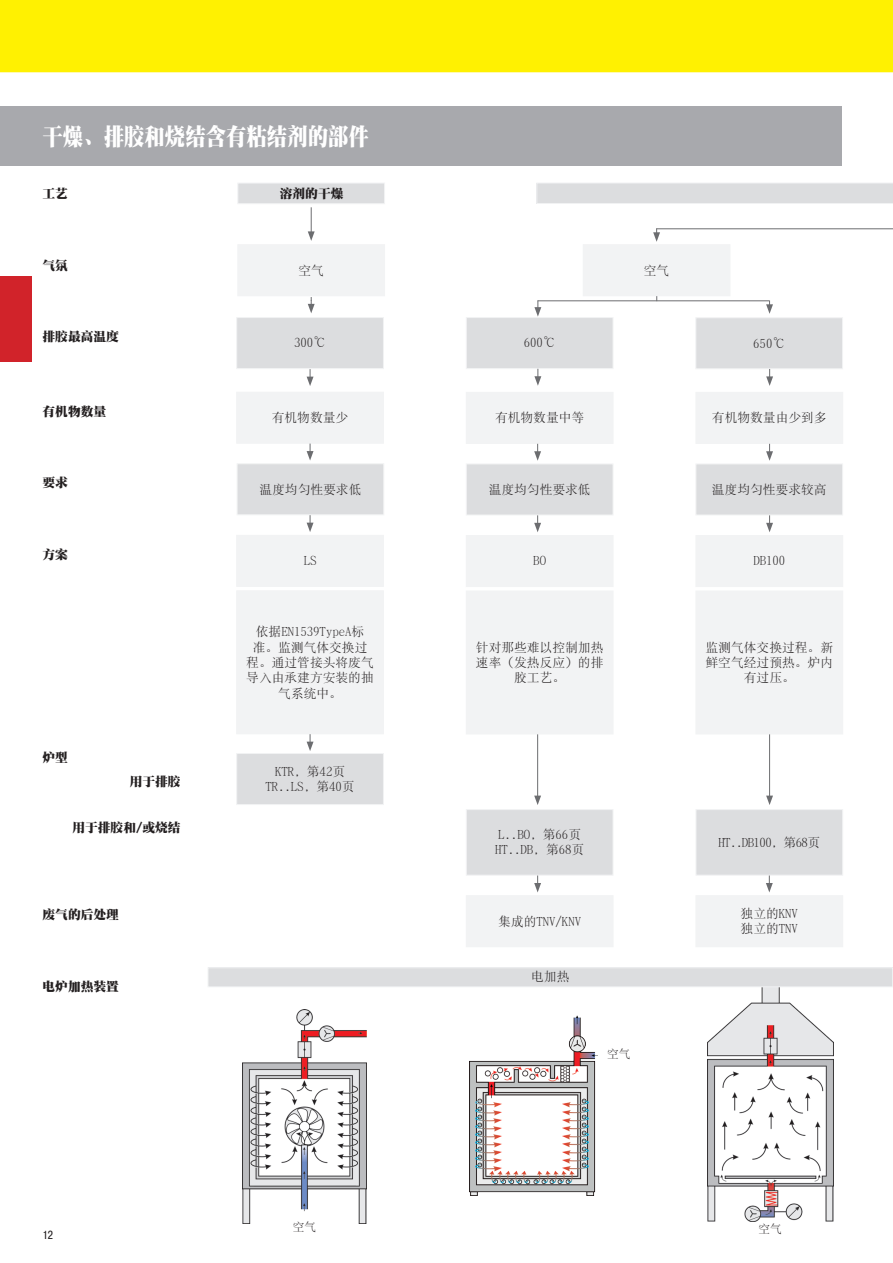
<style>
.page{position:relative;width:893px;height:1263px;background:#fff}
.page>*{position:absolute;margin:0;border:0;box-sizing:border-box;transform-origin:0 0}
._2021_Überschrift_1{font:24px "DF Song W12";color:#fff;scale:.85 1}
._2021_Fließtext{font:12.75px/15.3px "DF Song W3";color:#231f20;text-align:center}
._2021_Fließtext-2{font:12.75px "DF Song W12";color:#231f20}
._2021_Fließtext-3{font:12.75px "DF Song W3";letter-spacing:-.04em;color:#231f20}
._2021_Bildunterschrift{font:11.7px "DF Song W3";color:#231f20}
.t1{font:11.7px "Pragmatica Cond";color:#231f20}
</style>
<div class="page">
<div style="left:0;top:106px;width:842px;height:60px;background:#a8a9ad"></div>
<div style="left:0;top:276px;width:32px;height:85px;background:#d1232a"></div>
<div style="left:237px;top:183px;width:148px;height:21px;background:#dcdddf;border:1px solid #f2f3f4"></div>
<svg style="left:536px;top:183px;width:357px;height:21px;background:#dddee0"></svg>
<img style="left:242px;top:1009px;width:125px;height:214px">
<img style="left:470px;top:1015px;width:127px;height:180px">
<img style="left:708px;top:987px;width:125px;height:234px">
<div style="left:237px;top:244px;width:148px;height:52px;background:#f2f3f4"></div>
<div style="left:236px;top:317px;width:148px;height:52px;background:#dcdddf;border:1px solid #f2f3f4"></div>
<div style="left:236px;top:392px;width:148px;height:52px;background:#f2f3f4"></div>
<div style="left:237px;top:463px;width:147px;height:52px;background:#dcdddf;border:1px solid #f2f3f4"></div>
<div style="left:236px;top:590px;width:148px;height:144px;background:#f2f3f4"></div>
<div style="left:236px;top:535px;width:148px;height:52px;background:#f2f3f4"></div>
<div style="left:236px;top:753px;width:148px;height:52px;background:#dcdddf;border:1px solid #f2f3f4"></div>
<svg style="left:307px;top:369px;width:7px;height:17px"></svg>
<svg style="left:307px;top:444px;width:7px;height:16px"></svg>
<svg style="left:307px;top:515px;width:7px;height:17px"></svg>
<svg style="left:307px;top:734px;width:7px;height:17px"></svg>
<svg style="left:308px;top:297px;width:7px;height:16px"></svg>
<div style="left:208px;top:968px;width:685px;height:19px;background:#dcdddf"></div>
<div style="left:208px;top:967px;width:685px;height:20px;border:1px solid #f2f3f4"></div>
<div style="left:466px;top:317px;width:147px;height:52px;background:#dcdddf;border:1px solid #f2f3f4"></div>
<div style="left:466px;top:392px;width:147px;height:52px;background:#f2f3f4"></div>
<div style="left:466px;top:464px;width:147px;height:51px;background:#dcdddf;border:1px solid #f2f3f4"></div>
<div style="left:466px;top:591px;width:147px;height:143px;background:#f2f3f4"></div>
<div style="left:466px;top:809px;width:147px;height:66px;background:#dcdddf;border:1px solid #f2f3f4"></div>
<div style="left:466px;top:535px;width:147px;height:52px;background:#f2f3f4"></div>
<div style="left:466px;top:895px;width:147px;height:52px;background:#f2f3f4"></div>
<svg style="left:534px;top:444px;width:7px;height:17px"></svg>
<svg style="left:534px;top:515px;width:7px;height:17px"></svg>
<hr style="left:537px;top:734px;width:1px;height:64px;background:#6c6d70">
<svg style="left:534px;top:796px;width:7px;height:9px"></svg>
<svg style="left:534px;top:875px;width:7px;height:17px"></svg>
<svg style="left:308px;top:207px;width:7px;height:34px"></svg>
<div style="left:583px;top:244px;width:147px;height:52px;background:#f2f3f4"></div>
<hr style="left:538px;top:300px;width:231px;height:1px;background:#6c6d70">
<svg style="left:766px;top:300px;width:7px;height:14px"></svg>
<svg style="left:534px;top:369px;width:7px;height:17px"></svg>
<svg style="left:534px;top:300px;width:7px;height:17px"></svg>
<div style="left:696px;top:392px;width:147px;height:52px;background:#f2f3f4"></div>
<div style="left:695px;top:464px;width:148px;height:51px;background:#dcdddf;border:1px solid #f2f3f4"></div>
<div style="left:696px;top:591px;width:147px;height:143px;background:#f2f3f4"></div>
<div style="left:696px;top:809px;width:147px;height:66px;background:#dcdddf;border:1px solid #f2f3f4"></div>
<div style="left:696px;top:535px;width:147px;height:52px;background:#f2f3f4"></div>
<div style="left:696px;top:895px;width:147px;height:52px;background:#f2f3f4"></div>
<svg style="left:766px;top:515px;width:7px;height:17px"></svg>
<hr style="left:769px;top:734px;width:1px;height:64px;background:#6c6d70">
<svg style="left:766px;top:796px;width:7px;height:9px"></svg>
<svg style="left:766px;top:875px;width:7px;height:17px"></svg>
<div style="left:695px;top:317px;width:148px;height:52px;background:#dcdddf;border:1px solid #f2f3f4"></div>
<svg style="left:766px;top:369px;width:7px;height:17px"></svg>
<hr style="left:656px;top:228px;width:237px;height:1px;background:#6c6d70">
<svg style="left:653px;top:228px;width:7px;height:14px"></svg>
<svg style="left:766px;top:444px;width:7px;height:17px"></svg>
<div style="left:0;top:0;width:893px;height:72px;background:#fff101"></div>
<p class="_2021_Überschrift_1" style="left:43px;top:125px;width:385px">干燥、排胶和烧结含有粘结剂的部件</p>
<p class="_2021_Fließtext-2" style="left:43px;top:187px;width:27px">工艺</p>
<p class="_2021_Fließtext-2" style="left:280px;top:187px;width:65px">溶剂的干燥</p>
<p class="_2021_Fließtext-2" style="left:43px;top:259px;width:27px">气氛</p>
<p class="_2021_Fließtext-2" style="left:43px;top:330px;width:78px">排胶最高温度</p>
<p class="_2021_Fließtext-2" style="left:43px;top:405px;width:65px">有机物数量</p>
<p class="_2021_Fließtext-2" style="left:43px;top:476px;width:27px">要求</p>
<p class="_2021_Fließtext-2" style="left:43px;top:548px;width:27px">方案</p>
<p class="_2021_Fließtext-2" style="left:43px;top:751px;width:27px">炉型</p>
<p class="_2021_Fließtext-2" style="left:130px;top:775px;width:52px">用于排胶</p>
<p class="_2021_Fließtext-2" style="left:72px;top:821px;width:110px">用于排胶和/或烧结</p>
<p class="_2021_Fließtext-2" style="left:43px;top:908px;width:78px">废气的后处理</p>
<p class="_2021_Fließtext-2" style="left:43px;top:980px;width:78px">电炉加热装置</p>
<p class="_2021_Fließtext" style="left:298px;top:262px;width:27px">空气</p>
<p class="_2021_Fließtext" style="left:294px;top:335px;width:33px">300℃</p>
<p class="_2021_Fließtext" style="left:272px;top:410px;width:78px">有机物数量少</p>
<p class="_2021_Fließtext" style="left:259px;top:481px;width:103px">温度均匀性要求低</p>
<p class="_2021_Fließtext" style="left:304px;top:553px;width:14px">LS</p>
<p class="_2021_Fließtext" style="left:246px;top:624px;width:129px">依据EN1539TypeA标<br>准。监测气体交换过程。通过管接头将废气导入由承建方安装的抽气系统中。</p>
<p class="_2021_Fließtext" style="left:275px;top:763px;width:72px">KTR，第42页</p>
<p class="_2021_Fließtext" style="left:265px;top:779px;width:91px">TR..LS，第40页</p>
<p class="t1" style="left:43px;top:1228px;width:12px">12</p>
<p class="_2021_Bildunterschrift" style="left:293px;top:1221px;width:25px">空气</p>
<p class="_2021_Fließtext" style="left:644px;top:262px;width:27px">空气</p>
<p class="_2021_Fließtext" style="left:524px;top:335px;width:33px">600℃</p>
<p class="_2021_Fließtext" style="left:753px;top:335px;width:33px">650℃</p>
<p class="_2021_Fließtext" style="left:495px;top:410px;width:91px">有机物数量中等</p>
<p class="_2021_Fließtext" style="left:712px;top:410px;width:116px">有机物数量由少到多</p>
<p class="_2021_Fließtext" style="left:489px;top:482px;width:103px">温度均匀性要求低</p>
<p class="_2021_Fließtext" style="left:712px;top:482px;width:116px">温度均匀性要求较高</p>
<p class="_2021_Fließtext" style="left:533px;top:553px;width:14px">BO</p>
<p class="_2021_Fließtext" style="left:753px;top:553px;width:33px">DB100</p>
<p class="_2021_Fließtext" style="left:476px;top:640px;width:129px">针对那些难以控制加热速率（发热反应）的排胶工艺。</p>
<p class="_2021_Fließtext" style="left:706px;top:640px;width:129px">监测气体交换过程。新鲜空气经过预热。炉内有过压。</p>
<p class="_2021_Fließtext" style="left:498px;top:827px;width:84px">L..BO，第66页</p>
<p class="_2021_Fließtext" style="left:495px;top:842px;width:91px">HT..DB，第68页</p>
<p class="_2021_Fließtext" style="left:498px;top:913px;width:84px">集成的TNV/KNV</p>
<p class="_2021_Fließtext" style="left:531px;top:969px;width:40px">电加热</p>
<p class="_2021_Bildunterschrift" style="left:607px;top:1048px;width:25px">空气</p>
<p class="_2021_Fließtext-3" style="left:718px;top:836px;width:103px">HT..DB100，第68页</p>
<p class="_2021_Fließtext" style="left:741px;top:906px;width:59px">独立的KNV</p>
<p class="_2021_Fließtext" style="left:741px;top:921px;width:59px">独立的TNV</p>
<p class="_2021_Bildunterschrift" style="left:758px;top:1223px;width:25px">空气</p>
</div>
